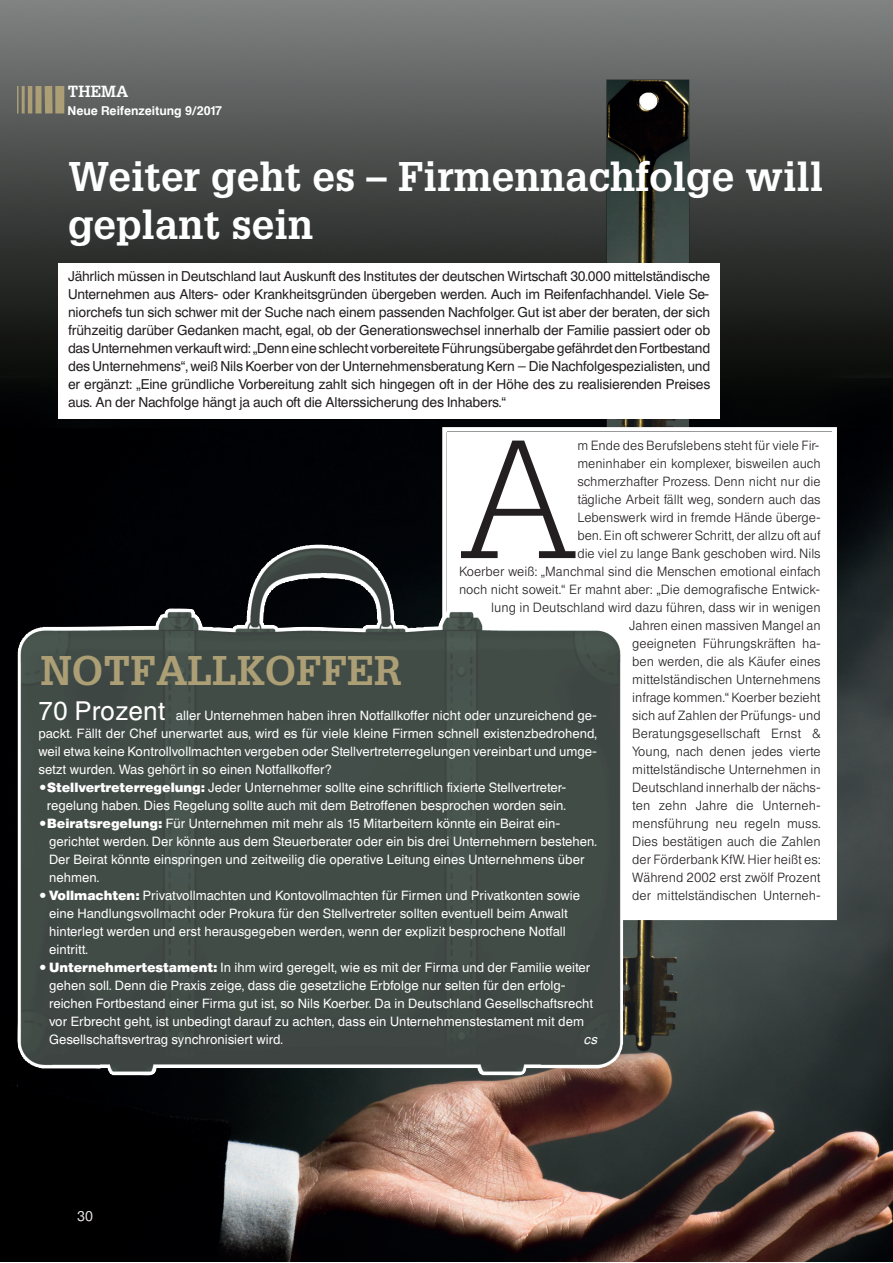
<style>
.page{position:relative;width:893px;height:1263px;background:#fff}
.page>*{position:absolute;margin:0;border:0;box-sizing:border-box;transform-origin:0 0}
.t1{font:300 164.1px "Glypha LT Std";color:#231f20}
.t2{font:700 40.5px/48px "Glypha LT Std";color:#fff}
.t3{font:700 40.5px "Glypha LT Std";color:#ad9f75}
.t4{font:700 15.75px "Glypha LT Std";color:#fff}
.t5{font:13.5px/18px "Europa SB";letter-spacing:-.015em;color:#231f20;text-align:justify}
.t6{font:300 13.5px "Europa SB";color:#fff}
.t7{font:12.75px/18px "Europa SB";color:#fff}
.t8{font:300 12.75px/18px "Europa SB";color:#231f20;text-align:right}
.t9{font:italic 12.75px "Europa SB";color:#fff}
.t10{font:500 12px "Europa SB";color:#fff}
.s1{font-size:25.5px}
.s2{font-weight:700}
</style>
<div class="page">
<img style="left:0;top:0;width:893px;height:1262px">
<div style="left:55px;top:86px;width:9px;height:27px;background:#ad9f75"></div>
<svg style="left:41px;top:78px;width:16px;height:43px"></svg>
<div style="left:36px;top:86px;width:6px;height:27px;background:#ad9f75"></div>
<hr style="left:28px;top:86px;width:4px;height:27px;background:#ad9f75">
<hr style="left:22px;top:86px;width:3px;height:27px;background:#ad9f75">
<hr style="left:17px;top:86px;width:2px;height:27px;background:#ad9f75">
<div style="left:447px;top:432px;width:385px;height:483px;background:#fff"></div>
<div style="left:442px;top:427px;width:395px;height:493px;border:4px solid #fff"></div>
<img style="left:504px;top:0;width:290px;height:427px">
<div style="left:58px;top:263px;width:662px;height:155px;background:#fff"></div>
<img style="left:77px;top:608px;width:546px;height:468px">
<p class="t4" style="left:68px;top:83px;width:62px">THEMA</p>
<p class="t10" style="left:67px;top:104px;width:156px">Neue Reifenzeitung 9/2017</p>
<h2 class="t2" style="left:68px;top:153px;width:757px">Weiter geht es – Firmennachfolge will geplant sein</h2>
<p class="t5" style="left:68px;top:267px;width:644px">Jährlich müssen in Deutschland laut Auskunft des Institutes der deutschen Wirtschaft 30.000 mittelständische Unternehmen aus Alters- oder Krankheitsgründen übergeben werden. Auch im Reifenfachhandel. Viele Se&shy;niorchefs tun sich schwer mit der Suche nach einem passenden Nachfolger. Gut ist aber der beraten, der sich frühzeitig darüber Gedanken macht, egal, ob der Generationswechsel innerhalb der Familie passiert oder ob das Unternehmen verkauft wird: „Denn eine schlecht vorbereitete Führungsübergabe gefährdet den Fortbestand des Unternehmens“, weiß Nils Koerber von der Unternehmensberatung Kern – Die Nachfolgespezialisten, und er ergänzt: „Eine gründliche Vorbereitung zahlt sich hingegen oft in der Höhe des zu realisierenden Preises aus. An der Nachfolge hängt ja auch oft die Alterssicherung des Inhabers.“</p>
<h1 class="t1" style="left:459px;top:441px;width:120px">A</h1>
<p class="t8" style="left:459px;top:437px;width:363px">m Ende des Berufslebens steht für viele Fir-<br>meninhaber ein komplexer, bisweilen auch<br>schmerzhafter Prozess. Denn nicht nur die<br>tägliche Arbeit fällt weg, sondern auch das<br>Lebenswerk wird in fremde Hände überge-<br>ben. Ein oft schwerer Schritt, der allzu oft auf<br>die viel zu lange Bank geschoben wird. Nils<br>Koerber weiß: „Manchmal sind die Menschen emotional einfach noch nicht soweit.“ Er mahnt aber: „Die demografische Entwick&shy;lung in Deutschland wird dazu führen, dass wir in wenigen Jahren einen massiven Mangel an<br>geeigneten Führungskräften ha-<br>ben werden, die als Käufer eines<br>mittelständischen Unternehmens<br>infrage kommen.“ Koerber bezieht<br>sich auf Zahlen der Prüfungs- und<br>Beratungsgesellschaft Ernst &amp;<br>Young, nach denen jedes vierte<br>mittelständische Unternehmen in<br>Deutschland innerhalb der nächs-<br>ten zehn Jahre die Unterneh-<br>mensführung neu regeln muss.<br>Dies bestätigen auch die Zahlen<br>der Förderbank KfW. Hier heißt es:<br>Während 2002 erst zwölf Prozent<br>der mittelständischen Unterneh-</p>
<h2 class="t3" style="left:40px;top:647px;width:363px">NOTFALLKOFFER</h2>
<p class="t7" style="left:38px;top:707px;width:560px;text-align:justify"><span class="s1">70 Prozent</span> aller Unternehmen haben ihren Notfallkoffer nicht oder unzureichend ge&shy;packt. Fällt der Chef unerwartet aus, wird es für viele kleine Firmen schnell existenzbedrohend, weil etwa keine Kontrollvollmachten vergeben oder Stellvertreterregelungen vereinbart und umge&shy;setzt wurden. Was gehört in so einen Notfallkoffer?</p>
<p class="t7" style="left:38px;top:779px;width:529px;text-align:right"><span class="s2">•Stellvertreterregelung:</span> Jeder Unternehmer sollte eine schriftlich fixierte Stellvertreter&shy;regelung haben. Dies Regelung sollte auch mit dem Betroffenen besprochen worden sein.</p>
<p class="t7" style="left:49px;top:815px;width:549px;text-indent:-11px"><span class="s2">•Beiratsregelung:</span> Für Unternehmen mit mehr als 15 Mitarbeitern könnte ein Beirat ein&shy;gerichtet werden. Der könnte aus dem Steuerberater oder ein bis drei Unternehmern bestehen.<br>Der Beirat könnte einspringen und zeitweilig die operative Leitung eines Unternehmens über nehmen.</p>
<p class="t7" style="left:49px;top:887px;width:533px;text-indent:-11px"><span class="s2">•Vollmachten:</span> Privatvollmachten und Kontovollmachten für Firmen und Privatkonten sowie eine Handlungsvollmacht oder Prokura für den Stellvertreter sollten eventuell beim Anwalt hinterlegt werden und erst herausgegeben werden, wenn der explizit besprochene Notfall eintritt.</p>
<p class="t7" style="left:49px;top:959px;width:546px;text-indent:-11px"><span class="s2">• Unternehmertestament:</span> In ihm wird geregelt, wie es mit der Firma und der Familie weiter gehen soll. Denn die Praxis zeige, dass die gesetzliche Erbfolge nur selten für den erfolg&shy;reichen Fortbestand einer Firma gut ist, so Nils Koerber. Da in Deutschland Gesellschaftsrecht vor Erbrecht geht, ist unbedingt darauf zu achten, dass ein Unternehmenstestament mit dem Gesellschaftsvertrag synchronisiert wird.</p>
<p class="t9" style="left:584px;top:1032px;width:17px">cs</p>
<p class="t6" style="left:77px;top:1208px;width:17px">30</p>
</div>
